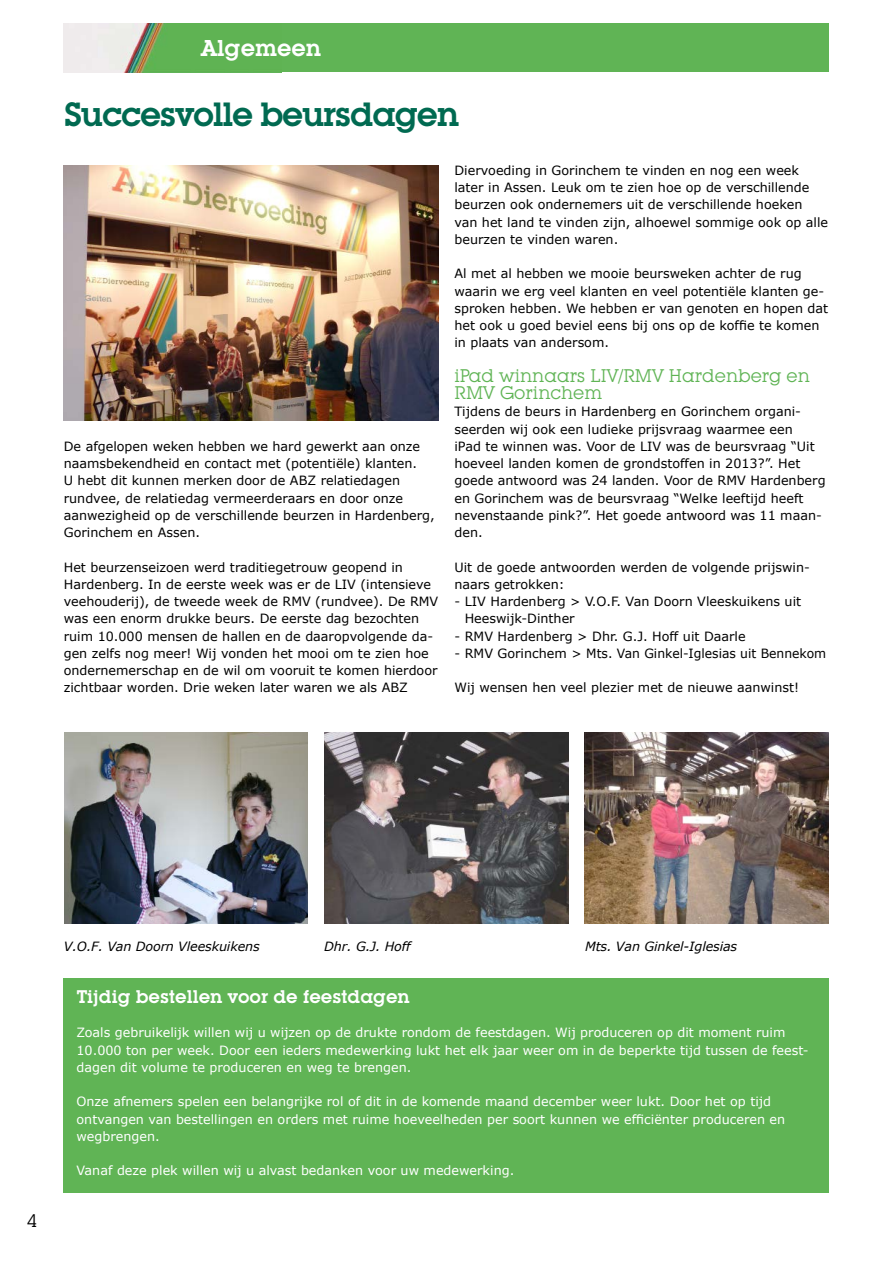
<style>
.page{position:relative;width:893px;height:1263px;background:#fff}
.page>*{position:absolute;margin:0;border:0;box-sizing:border-box;transform-origin:0 0}
.t1{font:600 33px "Lubalin Graph IT Cby BT";letter-spacing:-.04em;color:#006a51}
.t2{font:600 22.5px "Lubalin Graph IT Cby BT";color:#fff}
.t3{font:18px/17.2px "Lubalin Graph IT Cby BT";color:#60b455}
.t4{font:600 18px "Lubalin Graph IT Cby BT";color:#fff}
.t5{font:18px "Lubalin Graph IT Cby BT";color:#000}
.t6{font:12.75px/17.2px "Verdana";color:#000}
.t7{font:12.75px/17.2px "Verdana";color:#fff}
.t8{font:italic 12.75px "Verdana";letter-spacing:-.01em;color:#000}
</style>
<div class="page">
<div style="left:154px;top:23px;width:675px;height:49px;background:#60b455"></div>
<img style="left:64px;top:23px;width:101px;height:49px">
<img style="left:64px;top:166px;width:374px;height:255px">
<img style="left:64px;top:732px;width:244px;height:192px">
<img style="left:324px;top:732px;width:244px;height:191px">
<img style="left:585px;top:732px;width:244px;height:191px">
<div style="left:64px;top:978px;width:765px;height:215px;background:#60b455"></div>
<h2 class="t2" style="left:201px;top:34px;width:121px">Algemeen</h2>
<h1 class="t1" style="left:64px;top:94px;width:397px">Succesvolle beursdagen</h1>
<p class="t6" style="left:64px;top:437px;width:373px">De afgelopen weken hebben we hard gewerkt aan onze naamsbekendheid en contact met (potentiële) klanten.<br>U hebt dit kunnen merken door de ABZ relatiedagen rundvee, de relatiedag vermeerderaars en door onze aanwezigheid op de verschillende beurzen in Hardenberg, Gorinchem en Assen.</p>
<p class="t6" style="left:64px;top:558px;width:376px">Het beurzenseizoen werd traditiegetrouw geopend in Hardenberg. In de eerste week was er de LIV (intensieve veehouderij), de tweede week de RMV (rundvee). De RMV was een enorm drukke beurs. De eerste dag bezochten ruim 10.000 mensen de hallen en de daaropvolgende da&shy;gen zelfs nog meer! Wij vonden het mooi om te zien hoe ondernemerschap en de wil om vooruit te komen hierdoor zichtbaar worden. Drie weken later waren we als ABZ</p>
<p class="t6" style="left:454px;top:161px;width:375px">Diervoeding in Gorinchem te vinden en nog een week later in Assen. Leuk om te zien hoe op de verschillende beurzen ook ondernemers uit de verschillende hoeken van het land te vinden zijn, alhoewel sommige ook op alle beurzen te vinden waren.</p>
<p class="t6" style="left:454px;top:265px;width:375px">Al met al hebben we mooie beursweken achter de rug waarin we erg veel klanten en veel potentiële klanten ge&shy;sproken hebben. We hebben er van genoten en hopen dat het ook u goed beviel eens bij ons op de koffie te komen in plaats van andersom.</p>
<h3 class="t3" style="left:454px;top:367px;width:357px">iPad winnaars LIV/RMV Hardenberg en<br>RMV Gorinchem</h3>
<p class="t6" style="left:454px;top:403px;width:373px">Tijdens de beurs in Hardenberg en Gorinchem organi&shy;seerden wij ook een ludieke prijsvraag waarmee een<br>iPad te winnen was. Voor de LIV was de beursvraag “Uit hoeveel landen komen de grondstoffen in 2013?”. Het goede antwoord was 24 landen. Voor de RMV Hardenberg en Gorinchem was de beursvraag “Welke leeftijd heeft nevenstaande pink?”. Het goede antwoord was 11 maan&shy;den.</p>
<p class="t6" style="left:454px;top:558px;width:357px">Uit de goede antwoorden werden de volgende prijswin&shy;naars getrokken:</p>
<p class="t6" style="left:465px;top:592px;width:338px;text-indent:-10px">- LIV Hardenberg &gt; V.O.F. Van Doorn Vleeskuikens uit<br>Heeswijk-Dinther</p>
<p class="t6" style="left:454px;top:627px;width:293px">- RMV Hardenberg &gt; Dhr. G.J. Hoff uit Daarle</p>
<p class="t6" style="left:454px;top:644px;width:373px">- RMV Gorinchem &gt; Mts. Van Ginkel-Iglesias uit Bennekom</p>
<p class="t6" style="left:454px;top:679px;width:346px">Wij wensen hen veel plezier met de nieuwe aanwinst!</p>
<h3 class="t5" style="left:27px;top:1210px;width:12px">4</h3>
<p class="t8" style="left:64px;top:938px;width:197px">V.O.F. Van Doorn Vleeskuikens</p>
<p class="t8" style="left:324px;top:938px;width:88px">Dhr. G.J. Hoff</p>
<p class="t8" style="left:585px;top:938px;width:154px">Mts. Van Ginkel-Iglesias</p>
<h3 class="t4" style="left:77px;top:985px;width:335px">Tijdig bestellen voor de feestdagen</h3>
<p class="t7" style="left:77px;top:1024px;width:734px">Zoals gebruikelijk willen wij u wijzen op de drukte rondom de feestdagen. Wij produceren op dit moment ruim<br>10.000 ton per week. Door een ieders medewerking lukt het elk jaar weer om in de beperkte tijd tussen de feest&shy;dagen dit volume te produceren en weg te brengen.</p>
<p class="t7" style="left:77px;top:1093px;width:710px">Onze afnemers spelen een belangrijke rol of dit in de komende maand december weer lukt. Door het op tijd ontvangen van bestellingen en orders met ruime hoeveelheden per soort kunnen we efficiënter produceren en wegbrengen.</p>
<p class="t7" style="left:77px;top:1162px;width:439px">Vanaf deze plek willen wij u alvast bedanken voor uw medewerking.</p>
</div>
